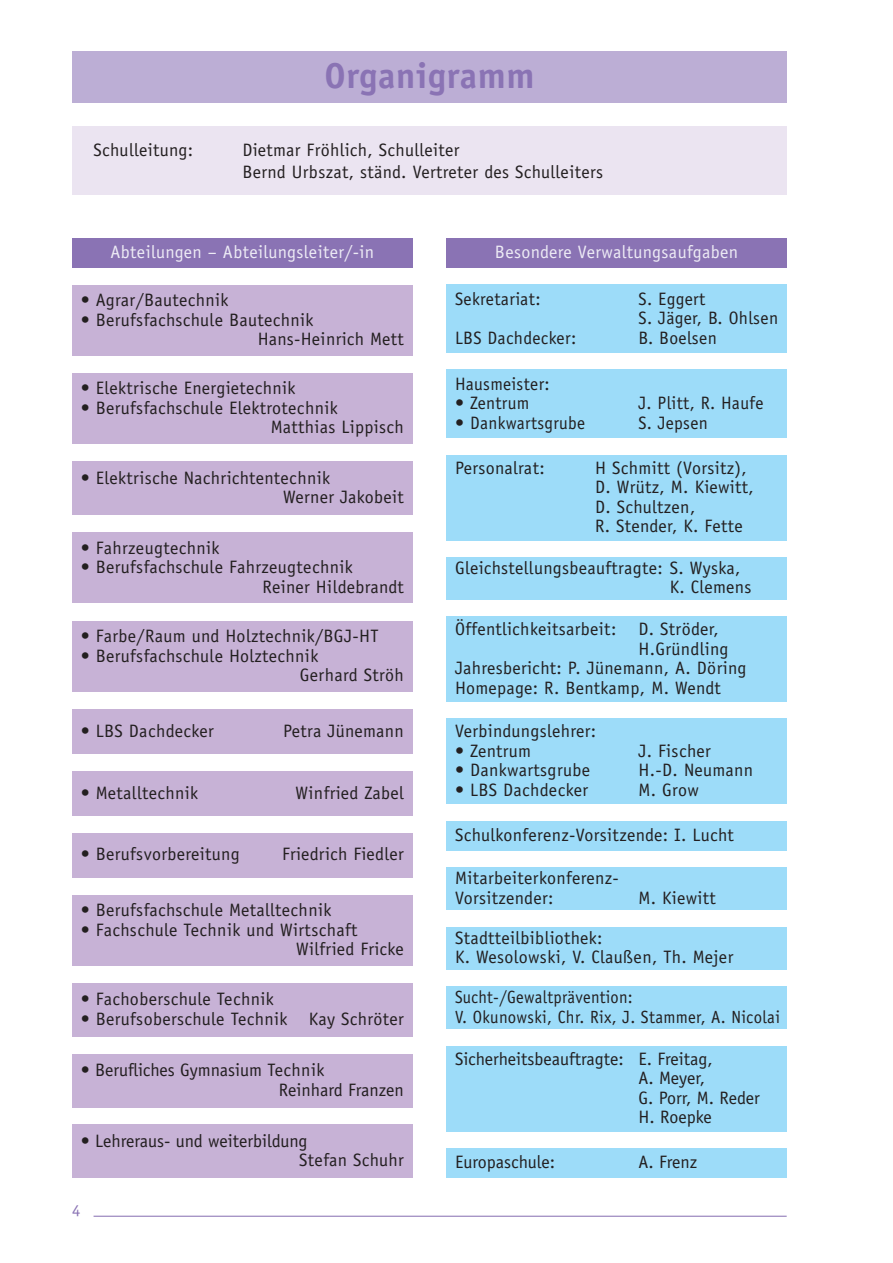
<style>
.page{position:relative;width:893px;height:1263px;background:#fff}
.page>*{position:absolute;margin:0;border:0;box-sizing:border-box;transform-origin:0 0}
.t1{font:700 36px "Officina Sans";letter-spacing:.02em;color:#8a73b4}
.t2{font:18px/19.5px "Officina Sans";letter-spacing:.02em;color:#231f20}
.t3{font:18px/19.5px "Officina Sans";color:#231f20}
.t4{font:18px "Officina Sans";letter-spacing:.02em;color:#edebf5}
.t5{font:17.7px/19.5px "Officina Sans";letter-spacing:.02em;color:#231f20;scale:.93 1}
.t6{font:16.5px "Officina Sans";color:#8a73b4}
</style>
<div class="page">
<hr style="left:94px;top:1216px;width:693px;height:1px;background:#8a73b4">
<div style="left:72px;top:51px;width:715px;height:51px;background:#bcaed5"></div>
<div style="left:72px;top:126px;width:715px;height:69px;background:#ebe4f1"></div>
<div style="left:72px;top:238px;width:340px;height:30px;background:#8a73b4"></div>
<div style="left:446px;top:238px;width:341px;height:30px;background:#8a73b4"></div>
<div style="left:72px;top:285px;width:340px;height:71px;background:#c7b2d6"></div>
<div style="left:72px;top:373px;width:340px;height:71px;background:#c7b2d6"></div>
<div style="left:72px;top:462px;width:340px;height:53px;background:#c7b2d6"></div>
<div style="left:72px;top:532px;width:340px;height:71px;background:#c7b2d6"></div>
<div style="left:72px;top:621px;width:340px;height:71px;background:#c7b2d6"></div>
<div style="left:72px;top:709px;width:340px;height:44px;background:#c7b2d6"></div>
<div style="left:72px;top:771px;width:340px;height:44px;background:#c7b2d6"></div>
<div style="left:72px;top:833px;width:340px;height:44px;background:#c7b2d6"></div>
<div style="left:72px;top:895px;width:340px;height:71px;background:#c7b2d6"></div>
<div style="left:72px;top:983px;width:340px;height:53px;background:#c7b2d6"></div>
<div style="left:72px;top:1054px;width:340px;height:53px;background:#c7b2d6"></div>
<div style="left:72px;top:1125px;width:340px;height:53px;background:#c7b2d6"></div>
<div style="left:446px;top:285px;width:341px;height:68px;background:#9ddcf9"></div>
<div style="left:446px;top:370px;width:341px;height:68px;background:#9ddcf9"></div>
<div style="left:446px;top:455px;width:341px;height:85px;background:#9ddcf9"></div>
<div style="left:446px;top:557px;width:341px;height:43px;background:#9ddcf9"></div>
<div style="left:446px;top:617px;width:341px;height:85px;background:#9ddcf9"></div>
<div style="left:446px;top:719px;width:341px;height:85px;background:#9ddcf9"></div>
<div style="left:446px;top:821px;width:341px;height:29px;background:#9ddcf9"></div>
<div style="left:446px;top:867px;width:341px;height:43px;background:#9ddcf9"></div>
<div style="left:446px;top:927px;width:341px;height:42px;background:#9ddcf9"></div>
<div style="left:446px;top:986px;width:341px;height:43px;background:#9ddcf9"></div>
<div style="left:446px;top:1046px;width:341px;height:85px;background:#9ddcf9"></div>
<div style="left:446px;top:1148px;width:341px;height:30px;background:#9ddcf9"></div>
<h1 class="t1" style="left:324px;top:62px;width:211px">Organigramm</h1>
<p class="t2" style="left:94px;top:142px;width:101px">Schulleitung:</p>
<p class="t2" style="left:242px;top:141px;width:362px;line-height:21.6px">Dietmar Fröhlich, Schulleiter<br>Bernd Urbszat, ständ. Vertreter des Schulleiters</p>
<p class="t4" style="left:111px;top:245px;width:265px">Abteilungen – Abteilungsleiter/-in</p>
<p class="t4" style="left:495px;top:245px;width:245px">Besondere Verwaltungsaufgaben</p>
<p class="t2" style="left:81px;top:292px;width:149px">• Agrar/Bautechnik</p>
<p class="t2" style="left:258px;top:311px;width:148px;text-indent:-177px">• Berufsfachschule Bautechnik<br>Hans-Heinrich Mett</p>
<p class="t2" style="left:81px;top:380px;width:216px">• Elektrische Energietechnik</p>
<p class="t2" style="left:271px;top:400px;width:135px;text-indent:-190px">• Berufsfachschule Elektrotechnik<br>Matthias Lippisch</p>
<p class="t2" style="left:283px;top:469px;width:122px;text-indent:-202px">• Elektrische Nachrichtentechnik<br>Werner Jakobeit</p>
<p class="t2" style="left:81px;top:539px;width:140px">• Fahrzeugtechnik</p>
<p class="t2" style="left:262px;top:559px;width:143px;text-indent:-182px">• Berufsfachschule Fahrzeugtechnik<br>Reiner Hildebrandt</p>
<p class="t2" style="left:81px;top:628px;width:299px">• Farbe/Raum und Holztechnik/BGJ-HT</p>
<p class="t2" style="left:300px;top:647px;width:106px;text-indent:-219px">• Berufsfachschule Holztechnik<br>Gerhard Ströh</p>
<p class="t2" style="left:455px;top:290px;width:87px">Sekretariat:</p>
<p class="t2" style="left:638px;top:290px;width:141px">S. Eggert<br>S. Jäger, B. Ohlsen</p>
<p class="t2" style="left:455px;top:329px;width:123px">LBS Dachdecker:</p>
<p class="t2" style="left:638px;top:329px;width:80px">B. Boelsen</p>
<p class="t2" style="left:455px;top:375px;width:96px">Hausmeister:</p>
<p class="t2" style="left:455px;top:395px;width:76px">• Zentrum</p>
<p class="t2" style="left:638px;top:395px;width:126px">J. Plitt, R. Haufe</p>
<p class="t2" style="left:455px;top:414px;width:132px">• Dankwartsgrube</p>
<p class="t2" style="left:638px;top:414px;width:71px">S. Jepsen</p>
<p class="t2" style="left:455px;top:459px;width:91px">Personalrat:</p>
<p class="t2" style="left:595px;top:459px;width:160px">H Schmitt (Vorsitz),<br>D. Wrütz, M. Kiewitt,<br>D. Schultzen,<br>R. Stender, K. Fette</p>
<p class="t2" style="left:670px;top:559px;width:83px;text-indent:-215px">Gleichstellungsbeauftragte: S. Wyska,<br>K. Clemens</p>
<p class="t2" style="left:455px;top:621px;width:265px">Öffentlichkeitsarbeit: D. Ströder,</p>
<p class="t2" style="left:638px;top:640px;width:91px">H.Gründling</p>
<p class="t2" style="left:455px;top:660px;width:293px">Jahresbericht: P. Jünemann, A. Döring</p>
<p class="t2" style="left:455px;top:679px;width:267px">Homepage: R. Bentkamp, M. Wendt</p>
<p class="t2" style="left:455px;top:723px;width:143px">Verbindungslehrer:</p>
<p class="t2" style="left:455px;top:742px;width:78px">• Zentrum</p>
<p class="t2" style="left:638px;top:742px;width:74px">J. Fischer</p>
<p class="t2" style="left:455px;top:762px;width:137px">• Dankwartsgrube</p>
<p class="t2" style="left:638px;top:762px;width:116px">H.-D. Neumann</p>
<p class="t2" style="left:455px;top:781px;width:135px">• LBS Dachdecker</p>
<p class="t2" style="left:638px;top:781px;width:62px">M. Grow</p>
<p class="t2" style="left:455px;top:826px;width:280px">Schulkonferenz-Vorsitzende: I. Lucht</p>
<p class="t2" style="left:455px;top:870px;width:165px">Mitarbeiterkonferenz-<br>Vorsitzender:</p>
<p class="t2" style="left:81px;top:722px;width:135px">• LBS Dachdecker</p>
<p class="t2" style="left:283px;top:722px;width:122px">Petra Jünemann</p>
<p class="t2" style="left:81px;top:784px;width:119px">• Metalltechnik</p>
<p class="t2" style="left:296px;top:784px;width:110px">Winfried Zabel</p>
<p class="t2" style="left:81px;top:846px;width:160px">• Berufsvorbereitung</p>
<p class="t2" style="left:282px;top:846px;width:123px">Friedrich Fiedler</p>
<p class="t2" style="left:81px;top:902px;width:252px">• Berufsfachschule Metalltechnik</p>
<p class="t2" style="left:296px;top:921px;width:109px;text-indent:-215px">• Fachschule Technik und Wirtschaft<br>Wilfried Fricke</p>
<p class="t2" style="left:81px;top:991px;width:195px">• Fachoberschule Technik</p>
<p class="t2" style="left:81px;top:1010px;width:325px">• Berufsoberschule Technik Kay Schröter</p>
<p class="t3" style="left:279px;top:1062px;width:127px;text-indent:-198px">• Berufliches Gymnasium Technik<br>Reinhard Franzen</p>
<p class="t3" style="left:299px;top:1132px;width:106px;text-indent:-218px">• Lehreraus- und weiterbildung<br>Stefan Schuhr</p>
<p class="t2" style="left:638px;top:889px;width:79px">M. Kiewitt</p>
<p class="t2" style="left:455px;top:929px;width:280px">Stadtteilbibliothek:<br>K. Wesolowski, V. Claußen, Th. Mejer</p>
<p class="t5" style="left:455px;top:989px;width:351px">Sucht-/Gewaltprävention:<br>V. Okunowski, Chr. Rix, J. Stammer, A. Nicolai</p>
<p class="t3" style="left:638px;top:1050px;width:123px;text-indent:-183px">Sicherheitsbeauftragte: E. Freitag,<br>A. Meyer,<br>G. Porr, M. Reder<br>H. Roepke</p>
<p class="t3" style="left:455px;top:1154px;width:102px">Europaschule:</p>
<p class="t2" style="left:638px;top:1154px;width:60px">A. Frenz</p>
<p class="t6" style="left:72px;top:1204px;width:10px">4</p>
</div>
